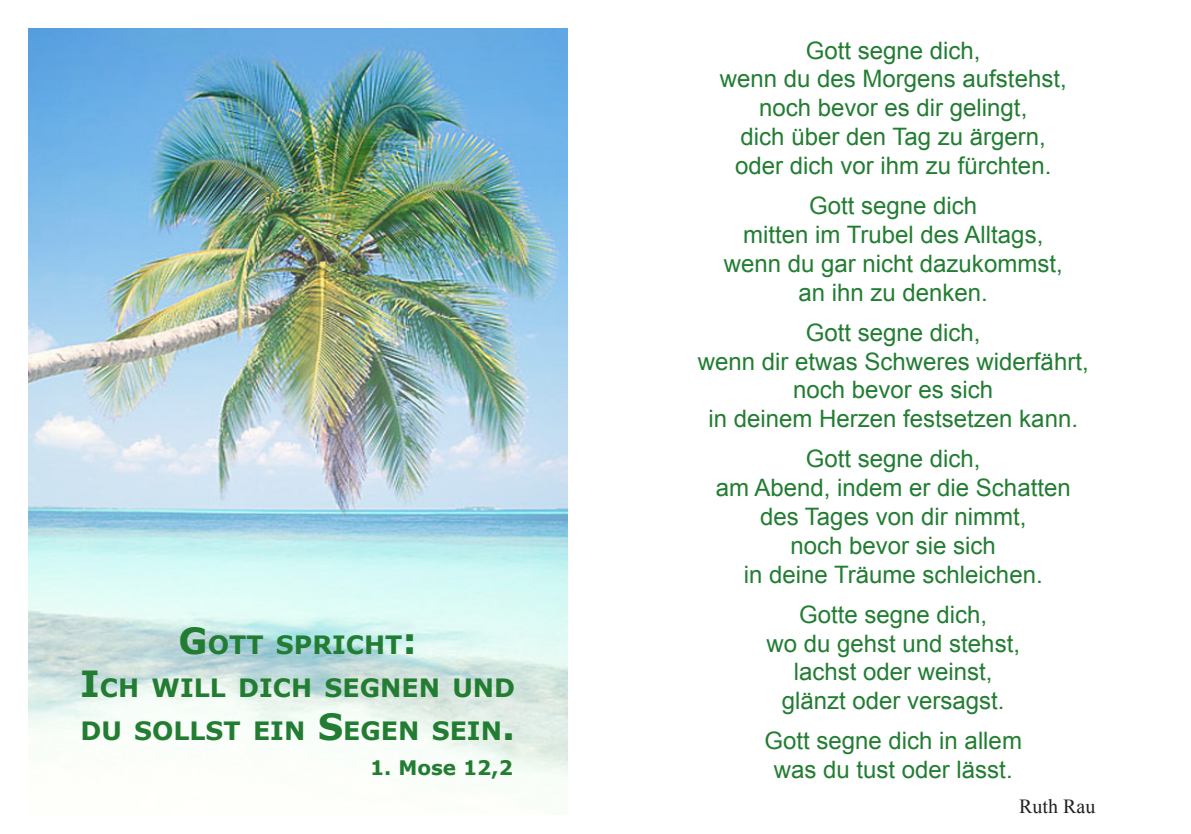
<style>
.page{position:relative;width:1191px;height:834px;background:#fff}
.page>*{position:absolute;margin:0;border:0;box-sizing:border-box;transform-origin:0 0}
.Bildlegende{font:700 25.2px "Verdana";color:#227d32}
.t1{font:24px "Arial";color:#227d32}
.Bildlegende-2{font:700 20px "Verdana";color:#227d32}
.t2{font:20px "Times New Roman";color:#231f20}
.s1{font-size:36px}
</style>
<div class="page">
<img style="left:28px;top:28px;width:539px;height:749px">
<p class="Bildlegende" style="left:179px;top:627px;width:240px"><span class="s1">G</span>OTT SPRICHT<span class="s1">:</span></p>
<p class="Bildlegende" style="left:80px;top:671px;width:436px"><span class="s1">I</span>CH WILL DICH SEGNEN UND</p>
<p class="Bildlegende" style="left:80px;top:714px;width:436px">DU SOLLST EIN <span class="s1">S</span>EGEN SEIN<span class="s1">.</span></p>
<p class="Bildlegende-2" style="left:370px;top:754px;width:144px">1. Mose 12,2</p>
<p class="t1" style="left:806px;top:34px;width:176px">Gott segne dich,</p>
<p class="t1" style="left:719px;top:63px;width:348px">wenn du des Morgens aufstehst,</p>
<p class="t1" style="left:759px;top:92px;width:270px">noch bevor es dir gelingt,</p>
<p class="t1" style="left:740px;top:121px;width:307px">dich über den Tag zu ärgern,</p>
<p class="t1" style="left:735px;top:150px;width:318px">oder dich vor ihm zu fürchten.</p>
<p class="t1" style="left:809px;top:190px;width:170px">Gott segne dich</p>
<p class="t1" style="left:743px;top:219px;width:302px">mitten im Trubel des Alltags,</p>
<p class="t1" style="left:723px;top:247px;width:340px">wenn du gar nicht dazukommst,</p>
<p class="t1" style="left:798px;top:276px;width:191px">an ihn zu denken.</p>
<p class="t1" style="left:806px;top:316px;width:176px">Gott segne dich,</p>
<p class="t1" style="left:697px;top:345px;width:392px">wenn dir etwas Schweres widerfährt,</p>
<p class="t1" style="left:793px;top:374px;width:202px">noch bevor es sich</p>
<p class="t1" style="left:708px;top:403px;width:371px">in deinem Herzen festsetzen kann.</p>
<p class="t1" style="left:806px;top:443px;width:176px">Gott segne dich,</p>
<p class="t1" style="left:715px;top:472px;width:356px">am Abend, indem er die Schatten</p>
<p class="t1" style="left:760px;top:500px;width:268px">des Tages von dir nimmt,</p>
<p class="t1" style="left:790px;top:529px;width:207px">noch bevor sie sich</p>
<p class="t1" style="left:743px;top:558px;width:300px">in deine Träume schleichen.</p>
<p class="t1" style="left:799px;top:598px;width:190px">Gotte segne dich,</p>
<p class="t1" style="left:766px;top:627px;width:255px">wo du gehst und stehst,</p>
<p class="t1" style="left:794px;top:656px;width:200px">lachst oder weinst,</p>
<p class="t1" style="left:782px;top:685px;width:224px">glänzt oder versagst.</p>
<p class="t1" style="left:764px;top:725px;width:259px">Gott segne dich in allem</p>
<p class="t1" style="left:774px;top:754px;width:240px">was du tust oder lässt.</p>
<p class="t2" style="left:1019px;top:792px;width:78px">Ruth Rau</p>
</div>
